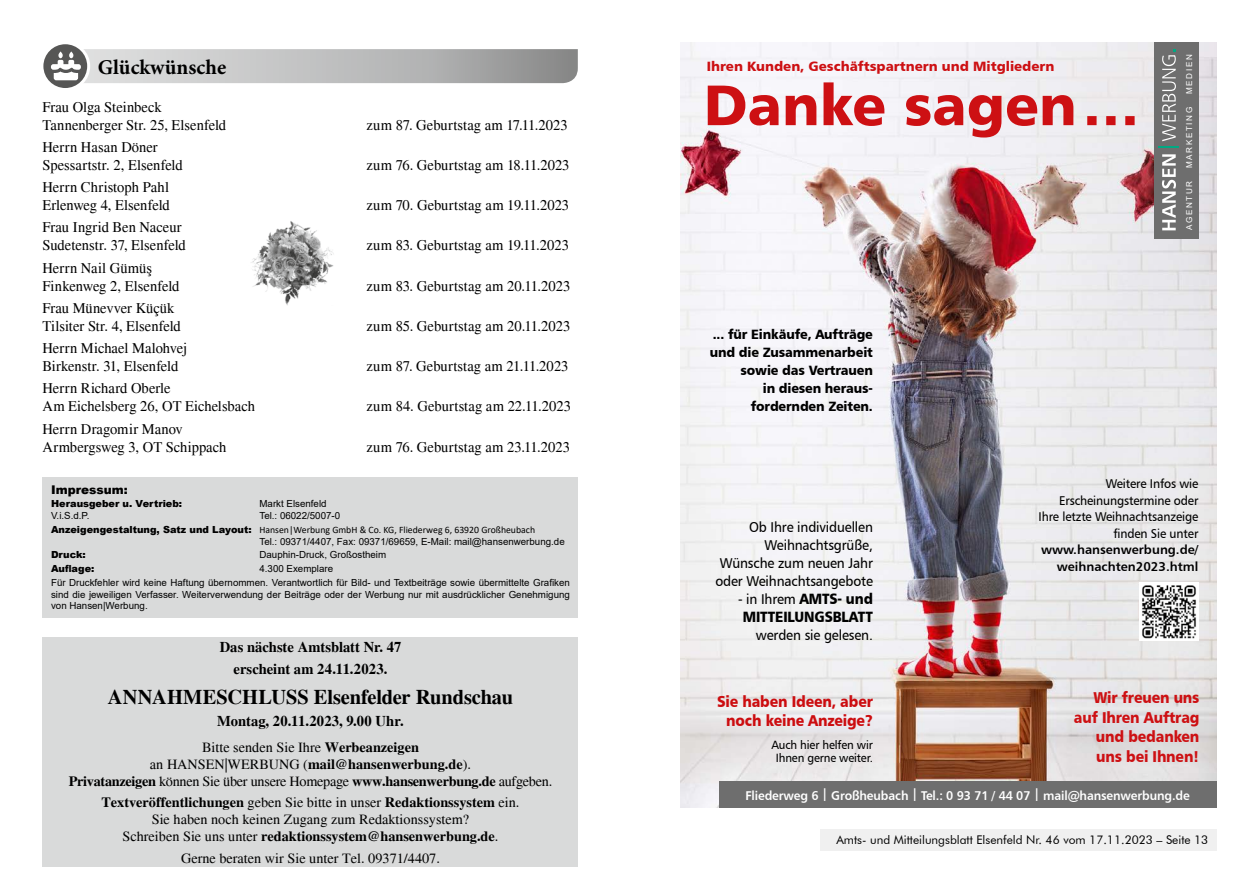
<style>
.page{position:relative;width:1259px;height:893px;background:#fff}
.page>*{position:absolute;margin:0;border:0;box-sizing:border-box;transform-origin:0 0}
.t1{font:57px "Humanist 777 BT Black B";color:#cd1013}
.t2{font:700 21px "Times";letter-spacing:-.005em;color:#000}
.t3{font:700 21px "Minion Pro";color:#000}
.t4{font:15.75px/19.5px "Humanist 777 BT Black B";letter-spacing:-.01em;color:#cd1013;text-align:right;scale:.9 1}
.t5{font:15.75px/19.5px "Humanist 777 BT Black B";letter-spacing:-.01em;color:#cc0d10;text-align:center;scale:.9 1}
.t6{font:15px/18px "Times";color:#000}
.t7{font:700 15px/22.2px "Times";letter-spacing:.005em;color:#000;text-align:center}
.t8{font:15px "Humanist 777 BT Black B";letter-spacing:-.01em;color:#000;scale:.9 1}
.t9{font:14.25px/17.1px "Times";color:#000;text-align:center}
.t10{font:14.25px/17.1px "Times";letter-spacing:-.02em;color:#000;text-align:center}
.t11{font:14.25px/18px "Humanist 777 BT Roman B";letter-spacing:-.01em;color:#000;text-align:right;scale:.95 1}
.t12{font:13.5px/18px "Humanist 777 BT Black B";letter-spacing:-.01em;color:#000;text-align:right;scale:.95 1}
.t13{font:13.5px "Humanist 777 BT Black B";color:#cd1013}
.t14{font:12.75px/16.5px "Humanist 777 BT Roman B";letter-spacing:-.01em;color:#000;text-align:right;scale:.95 1}
.t15{font:12.75px "Humanist 777 BT Bold B";letter-spacing:-.01em;color:#fff;scale:.95 1}
.t16{font:12.75px/16.5px "Humanist 777 BT Bold B";color:#000;text-align:right}
.t17{font:12px "Futura BT";color:#000}
.t18{font:12px/13.5px "Humanist 777 BT Roman B";letter-spacing:-.01em;color:#000;text-align:center;scale:.95 1}
.t19{font:900 12px "Arial";color:#000}
.t20{font:9.75px/13.8px "Arial";color:#000}
.t21{font:9.75px "Calibri";color:#000}
.t22{font:900 9.75px "Arial";color:#000}
.t23{font:8.1px "Arial";letter-spacing:.2em;color:#fff}
.s1{font-family:"Arial";font-weight:900}
.s2{font-weight:700}
.s3{font-family:"Humanist 777 BT Black B";font-size:15px}
</style>
<div class="page">
<img style="left:680px;top:43px;width:536px;height:765px">
<div style="left:1154px;top:43px;width:44px;height:196px;background:#6e6e6e"></div>
<svg style="left:1162px;top:154px;width:14px;height:76px"></svg>
<svg style="left:1158px;top:49px;width:20px;height:98px"></svg>
<div style="left:719px;top:781px;width:497px;height:27px;background:#6e6e6e"></div>
<img style="left:1140px;top:582px;width:58px;height:59px">
<div style="left:819px;top:829px;width:397px;height:21px;background:#f0f0f0"></div>
<svg style="left:43px;top:44px;width:535px;height:44px"></svg>
<div style="left:43px;top:477px;width:535px;height:140px;background:#d9dada"></div>
<div style="left:43px;top:637px;width:535px;height:230px;background:#d9dada"></div>
<img style="left:251px;top:221px;width:83px;height:85px">
<h2 class="t3" style="left:98px;top:52px;width:130px">Glückwünsche</h2>
<p class="t6" style="left:43px;top:98px;width:185px">Frau Olga Steinbeck<br>Tannenberger Str. 25, Elsenfeld</p>
<p class="t6" style="left:43px;top:138px;width:142px">Herrn Hasan Döner<br>Spessartstr. 2, Elsenfeld</p>
<p class="t6" style="left:43px;top:178px;width:129px">Herrn Christoph Pahl<br>Erlenweg 4, Elsenfeld</p>
<p class="t6" style="left:43px;top:218px;width:145px">Frau Ingrid Ben Naceur<br>Sudetenstr. 37, Elsenfeld</p>
<p class="t6" style="left:43px;top:259px;width:138px">Herrn Nail Gümüş<br>Finkenweg 2, Elsenfeld</p>
<p class="t6" style="left:43px;top:299px;width:140px">Frau Münevver Küçük<br>Tilsiter Str. 4, Elsenfeld</p>
<p class="t6" style="left:43px;top:339px;width:146px">Herrn Michael Malohvej<br>Birkenstr. 31, Elsenfeld</p>
<p class="t6" style="left:43px;top:379px;width:214px">Herrn Richard Oberle<br>Am Eichelsberg 26, OT Eichelsbach</p>
<p class="t6" style="left:43px;top:420px;width:185px">Herrn Dragomir Manov<br>Armbergsweg 3, OT Schippach</p>
<p class="t6" style="left:367px;top:116px;width:203px">zum 87. Geburtstag am 17.11.2023</p>
<p class="t6" style="left:367px;top:156px;width:204px">zum 76. Geburtstag am 18.11.2023</p>
<p class="t6" style="left:367px;top:196px;width:204px">zum 70. Geburtstag am 19.11.2023</p>
<p class="t6" style="left:367px;top:236px;width:204px">zum 83. Geburtstag am 19.11.2023</p>
<p class="t6" style="left:367px;top:277px;width:205px">zum 83. Geburtstag am 20.11.2023</p>
<p class="t6" style="left:367px;top:317px;width:205px">zum 85. Geburtstag am 20.11.2023</p>
<p class="t6" style="left:367px;top:357px;width:203px">zum 87. Geburtstag am 21.11.2023</p>
<p class="t6" style="left:367px;top:397px;width:206px">zum 84. Geburtstag am 22.11.2023</p>
<p class="t6" style="left:367px;top:438px;width:205px">zum 76. Geburtstag am 23.11.2023</p>
<p class="t19" style="left:51px;top:481px;width:78px">Impressum:</p>
<p class="t22" style="left:51px;top:497px;width:133px">Herausgeber u. Vertrieb:</p>
<p class="t20" style="left:259px;top:497px;width:69px">Markt Elsenfeld</p>
<p class="t20" style="left:51px;top:509px;width:40px">V.i.S.d.P.</p>
<p class="t20" style="left:259px;top:509px;width:82px">Tel.: 06022/5007-0</p>
<p class="t21" style="left:51px;top:523px;width:485px"><span class="s1">Anzeigengestaltung, Satz und Layout:</span> Hansen|Werbung GmbH &amp; Co. KG, Fliederweg 6, 63920 Großheubach</p>
<p class="t20" style="left:259px;top:534px;width:307px">Tel.: 09371/4407, Fax: 09371/69659, E-Mail: mail@hansenwerbung.de</p>
<p class="t22" style="left:51px;top:548px;width:36px">Druck:</p>
<p class="t20" style="left:259px;top:548px;width:128px">Dauphin-Druck, Großostheim</p>
<p class="t22" style="left:51px;top:562px;width:45px">Auflage:</p>
<p class="t20" style="left:51px;top:562px;width:520px;text-indent:208px">4.300 Exemplare<br>Für Druckfehler wird keine Haftung übernommen. Verantwortlich für Bild- und Textbeiträge sowie übermittelte Grafiken</p>
<p class="t20" style="left:51px;top:588px;width:520px;line-height:11.7px">sind die jeweiligen Verfasser. Weiterverwendung der Beiträge oder der Werbung nur mit ausdrücklicher Genehmigung von Hansen|Werbung.</p>
<p class="t7" style="left:220px;top:636px;width:183px">Das nächste Amtsblatt Nr. 47 erscheint am 24.11.2023.</p>
<h2 class="t2" style="left:108px;top:684px;width:407px">ANNAHMESCHLUSS Elsenfelder Rundschau</h2>
<p class="t7" style="left:217px;top:710px;width:188px">Montag, 20.11.2023, 9.00 Uhr.</p>
<p class="t10" style="left:69px;top:738px;width:485px">Bitte senden Sie Ihre <span class="s2">Werbeanzeigen<br></span>an HANSEN|WERBUNG (<span class="s2">mail@hansenwerbung.de</span>).<br><span class="s2">Privatanzeigen</span> können Sie über unsere Homepage <span class="s2">www.hansenwerbung.de</span> aufgeben.</p>
<p class="t9" style="left:101px;top:794px;width:419px"><span class="s2">Textveröffentlichungen</span> geben Sie bitte in unser <span class="s2">Redaktionssystem</span> ein.<br>Sie haben noch keinen Zugang zum Redaktionssystem?<br>Schreiben Sie uns unter <span class="s2">redaktionssystem@hansenwerbung.de</span>.</p>
<p class="t9" style="left:181px;top:850px;width:260px">Gerne beraten wir Sie unter Tel. 09371/4407.</p>
<p class="t13" style="left:707px;top:58px;width:349px">Ihren Kunden, Geschäftspartnern und Mitgliedern</p>
<h1 class="t1" style="left:704px;top:69px;width:437px">Danke sagen…</h1>
<p class="t12" style="left:709px;top:325px;width:173px">... für Einkäufe, Aufträge und die Zusammenarbeit sowie das Vertrauen<br>in diesen heraus&shy;fordernden Zeiten.</p>
<p class="t23" style="left:1184px;top:94px;width:41px;rotate:-90deg">MEDIEN</p>
<p class="t23" style="left:1184px;top:168px;width:63px;rotate:-90deg">MARKETING</p>
<p class="t23" style="left:1184px;top:230px;width:51px;rotate:-90deg">AGENTUR</p>
<p class="t11" style="left:715px;top:517px;width:167px">Ob Ihre individuellen<br>Weihnachtsgrüße,<br>Wünsche zum neuen Jahr oder Weihnachtsangebote</p>
<p class="t11" style="left:738px;top:589px;width:143px">- in Ihrem <span class="s3">AMTS- und</span></p>
<p class="t8" style="left:743px;top:607px;width:146px">MITTEILUNGSBLATT</p>
<p class="t11" style="left:756px;top:625px;width:125px">werden sie gelesen.</p>
<p class="t5" style="left:717px;top:691px;width:175px">Sie haben Ideen, aber noch keine Anzeige?</p>
<p class="t18" style="left:771px;top:737px;width:108px">Auch hier helfen wir<br>Ihnen gerne weiter.</p>
<p class="t14" style="left:1038px;top:475px;width:170px">Weitere Infos wie<br>Erscheinungstermine oder<br>Ihre letzte Weihnachtsanzeige finden Sie unter</p>
<p class="t16" style="left:1041px;top:541px;width:159px">www.hansenwerbung.de/ weihnachten2023.html</p>
<p class="t4" style="left:1074px;top:688px;width:141px">Wir freuen uns auf Ihren Auftrag und bedanken uns bei Ihnen!</p>
<p class="t15" style="left:745px;top:787px;width:469px">Fliederweg 6 | Großheubach | Tel.: 0 93 71 / 44 07 | mail@hansenwerbung.de</p>
<p class="t17" style="left:836px;top:833px;width:373px">Amts- und Mitteilungsblatt Elsenfeld Nr. 46 vom 17.11.2023 – Seite 13</p>
</div>
